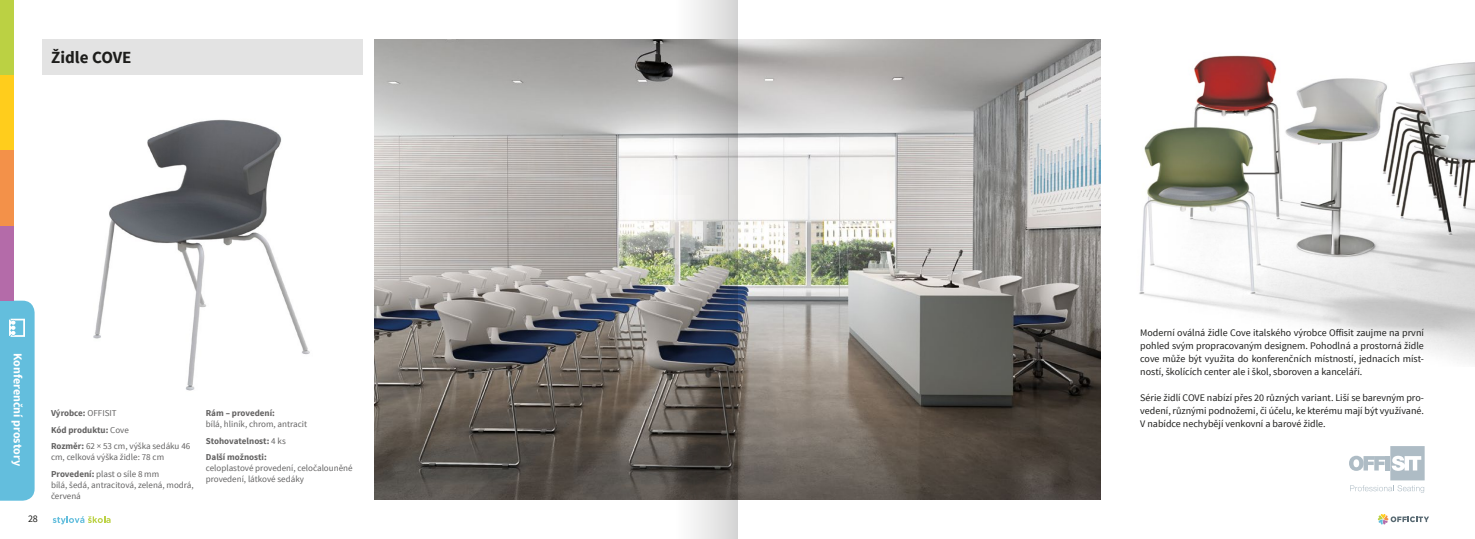
<style>
.page{position:relative;width:1475px;height:539px;background:#fff}
.page>*{position:absolute;margin:0;border:0;box-sizing:border-box;transform-origin:0 0}
.t1{font:700 17px "Source Sans Pro";color:#1d1d1b}
.t2{font:700 12px "Source Sans Pro";color:#fff}
.t3{font:10px/13px "Source Sans Pro";color:#1d1d1b;text-align:justify}
.t4{font:9px/16.7px "Source Sans Pro";color:#646363}
.t5{font:700 9px "Source Sans Pro";color:#646363}
.s1{font-weight:700}
</style>
<div class="page">
<img style="left:1139px;top:55px;width:335px;height:308px">
<img style="left:375px;top:40px;width:725px;height:459px">
<div style="left:43px;top:40px;width:320px;height:35px;background:#e3e3e3"></div>
<svg style="left:1377px;top:514px;width:51px;height:10px"></svg>
<svg style="left:53px;top:516px;width:58px;height:8px"></svg>
<div style="left:0;top:225px;width:13px;height:75px;background:#b46ba9"></div>
<div style="left:0;top:0;width:13px;height:75px;background:#bbd143"></div>
<div style="left:0;top:75px;width:13px;height:75px;background:#ffcd1c"></div>
<div style="left:0;top:150px;width:13px;height:75px;background:#f39149"></div>
<div style="left:0;top:300px;width:35px;height:200px;background:#63bedd"></div>
<svg style="left:675px;top:0;width:62px;height:539px"></svg>
<img style="left:93px;top:119px;width:217px;height:272px">
<svg style="left:1349px;top:446px;width:75px;height:47px"></svg>
<h1 class="t1" style="left:51px;top:46px;width:82px">Židle COVE</h1>
<p class="t2" style="left:26px;top:353px;width:114px;rotate:90deg">Konferenční prostory</p>
<p class="t3" style="left:28px;top:512px;width:11px">28</p>
<p class="t4" style="left:51px;top:404px;width:141px"><span class="s1">Výrobce:</span> OFFISIT<br><span class="s1">Kód produktu:</span> Cove<br><span class="s1">Rozměr:</span> 62 × 53 cm, výška sedáku 46</p>
<p class="t4" style="left:51px;top:449px;width:115px">cm, celková výška židle: 78 cm<br><span class="s1">Provedení:</span> plast o síle 8 mm</p>
<p class="t4" style="left:51px;top:479px;width:144px;line-height:11px">bílá, šedá, antracitová, zelená, modrá, červená</p>
<p class="t5" style="left:206px;top:407px;width:71px">Rám – provedení:</p>
<p class="t4" style="left:206px;top:415px;width:103px">bílá, hliník, chrom, antracit<br><span class="s1">Stohovatelnost:</span> 4 ks<br><span class="s1">Další možnosti:</span></p>
<p class="t4" style="left:206px;top:463px;width:148px;line-height:11px">celoplastové provedení, celočalouněné provedení, látkové sedáky</p>
<p class="t3" style="left:1140px;top:326px;width:285px">Moderní oválná židle Cove italského výrobce Offisit zaujme na první pohled svým propracovaným designem. Pohodlná a prostorná židle cove může být využita do konferenčních místností, jednacích míst&shy;ností, školících center ale i škol, sboroven a kanceláří.</p>
<p class="t3" style="left:1140px;top:391px;width:285px">Série židlí COVE nabízí přes 20 různých variant. Liší se barevným pro&shy;vedení, různými podnožemi, či účelu, ke kterému mají být využívané.<br>V nabídce nechybějí venkovní a barové židle.</p>
</div>
